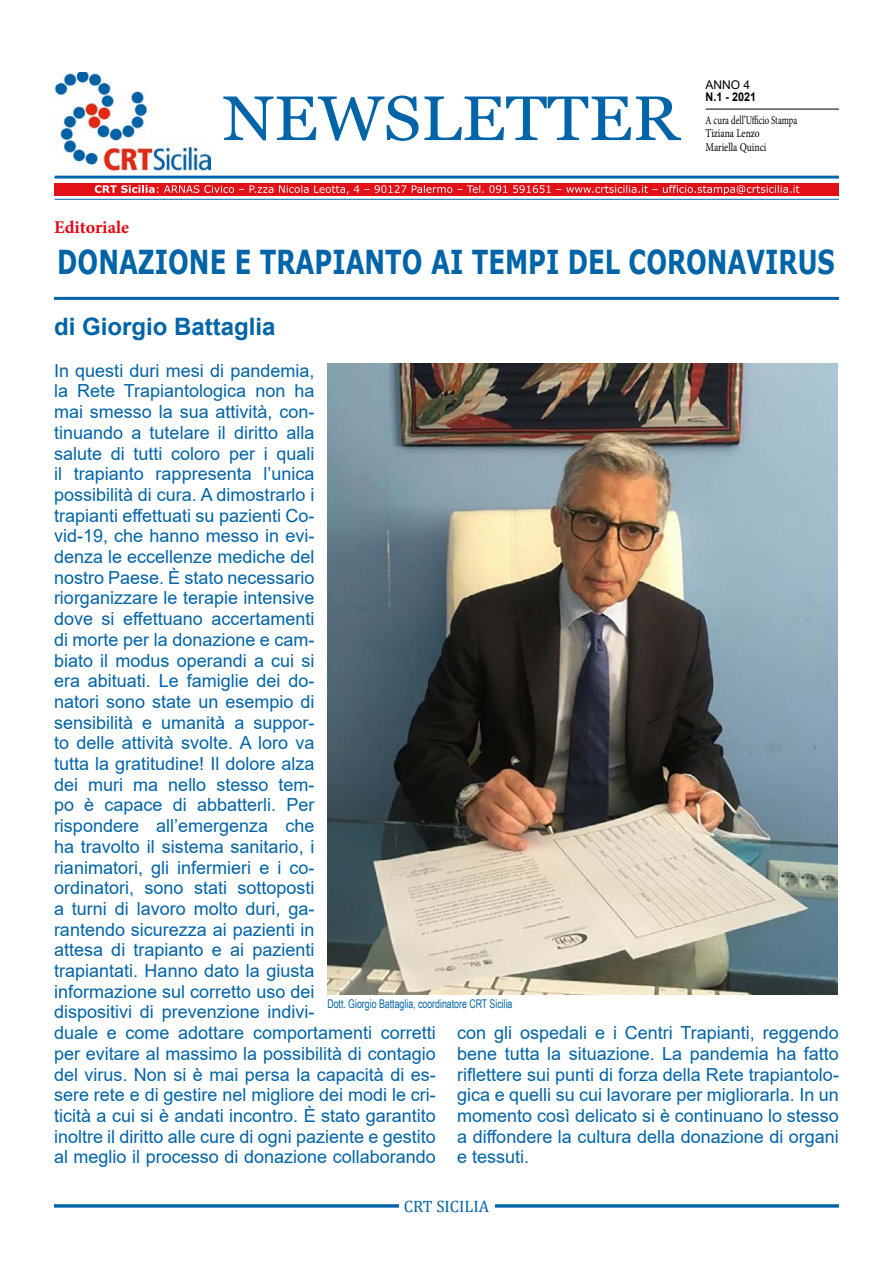
<style>
.page{position:relative;width:893px;height:1263px;background:#fff}
.page>*{position:absolute;margin:0;border:0;box-sizing:border-box;transform-origin:0 0}
.t1{font:700 33px "Verdana";color:#0064a8;scale:.74 1}
.t2{font:700 24px "Arial";color:#0064a8}
.t3{font:18px/20.7px "Arial";color:#0064a8}
.t4{font:700 18px "Minion Pro";color:#e30613}
.t5{font:16.5px "Cambria Math";color:#0064a8}
.t6{font:12px "Arial Narrow";letter-spacing:-.005em;color:#0064a8;scale:.9 1}
.t7{font:12px/13px "Minion Pro";color:#000;scale:.73 1}
.t8{font:12px "Minion Pro";color:#000;scale:.8 1}
.t9{font:700 12px "Arial";color:#000;scale:.9 1}
.t10{font:12px "Arial";color:#000}
</style>
<div class="page">
<img style="left:55px;top:72px;width:156px;height:99px">
<svg style="left:223px;top:96px;width:458px;height:45px"></svg>
<hr style="left:55px;top:176px;width:784px;height:3px;background:#0064a8">
<div style="left:55px;top:183px;width:784px;height:12px;background:#e31017"></div>
<svg style="left:95px;top:185px;width:704px;height:10px"></svg>
<hr style="left:55px;top:199px;width:784px;height:1px;background:#0064a8">
<hr style="left:54px;top:1204px;width:785px;height:3px;background:#0065a8">
<div style="left:399px;top:1199px;width:95px;height:14px;background:#fff"></div>
<hr style="left:706px;top:109px;width:133px;height:1px;background:#000">
<hr style="left:54px;top:297px;width:785px;height:3px;background:#0064a8">
<img style="left:327px;top:364px;width:510px;height:630px">
<p class="t4" style="left:54px;top:215px;width:77px">Editoriale</p>
<p class="t10" style="left:706px;top:77px;width:46px">ANNO 4</p>
<p class="t9" style="left:706px;top:89px;width:58px">N.1 - 2021</p>
<p class="t7" style="left:706px;top:113px;width:127px">A cura dell’Ufficio Stampa<br>Tiziana Lenzo</p>
<p class="t8" style="left:706px;top:139px;width:77px">Mariella Quinci</p>
<h1 class="t1" style="left:57px;top:239px;width:1052px">DONAZIONE E TRAPIANTO AI TEMPI DEL CORONAVIRUS</h1>
<h2 class="t2" style="left:54px;top:310px;width:223px">di Giorgio Battaglia</h2>
<p class="t3" style="left:54px;top:360px;width:383px">In questi duri mesi di pandemia,<br>la Rete Trapiantologica non ha<br>mai smesso la sua attività, con-<br>tinuando a tutelare il diritto alla<br>salute di tutti coloro per i quali<br>il trapianto rappresenta l’unica<br>possibilità di cura. A dimostrarlo i<br>trapianti effettuati su pazienti Co-<br>vid-19, che hanno messo in evi-<br>denza le eccellenze mediche del<br>nostro Paese. È stato necessario<br>riorganizzare le terapie intensive<br>dove si effettuano accertamenti<br>di morte per la donazione e cam-<br>biato il modus operandi a cui si<br>era abituati. Le famiglie dei do-<br>natori sono state un esempio di<br>sensibilità e umanità a suppor-<br>to delle attività svolte. A loro va<br>tutta la gratitudine! Il dolore alza<br>dei muri ma nello stesso tem-<br>po è capace di abbatterli. Per<br>rispondere all’emergenza che<br>ha travolto il sistema sanitario, i<br>rianimatori, gli infermieri e i co-<br>ordinatori, sono stati sottoposti<br>a turni di lavoro molto duri, ga-<br>rantendo sicurezza ai pazienti in<br>attesa di trapianto e ai pazienti<br>trapiantati. Hanno dato la giusta<br>informazione sul corretto uso dei<br>dispositivi di prevenzione indivi-<br>duale e come adottare comportamenti corretti per evitare al massimo la possibilità di contagio del virus. Non si è mai persa la capacità di es&shy;sere rete e di gestire nel migliore dei modi le cri&shy;ticità a cui si è andati incontro. È stato garantito inoltre il diritto alle cure di ogni paziente e gestito al meglio il processo di donazione collaborando</p>
<p class="t6" style="left:327px;top:995px;width:207px">Dott. Giorgio Battaglia, coordinatore CRT Sicilia</p>
<p class="t3" style="left:457px;top:1022px;width:383px;text-align:justify">con gli ospedali e i Centri Trapianti, reggendo bene tutta la situazione. La pandemia ha fatto riflettere sui punti di forza della Rete trapiantolo&shy;gica e quelli su cui lavorare per migliorarla. In un momento così delicato si è continuano lo stesso a diffondere la cultura della donazione di organi e tessuti.</p>
<p class="t5" style="left:404px;top:1197px;width:87px">CRT SICILIA</p>
</div>
